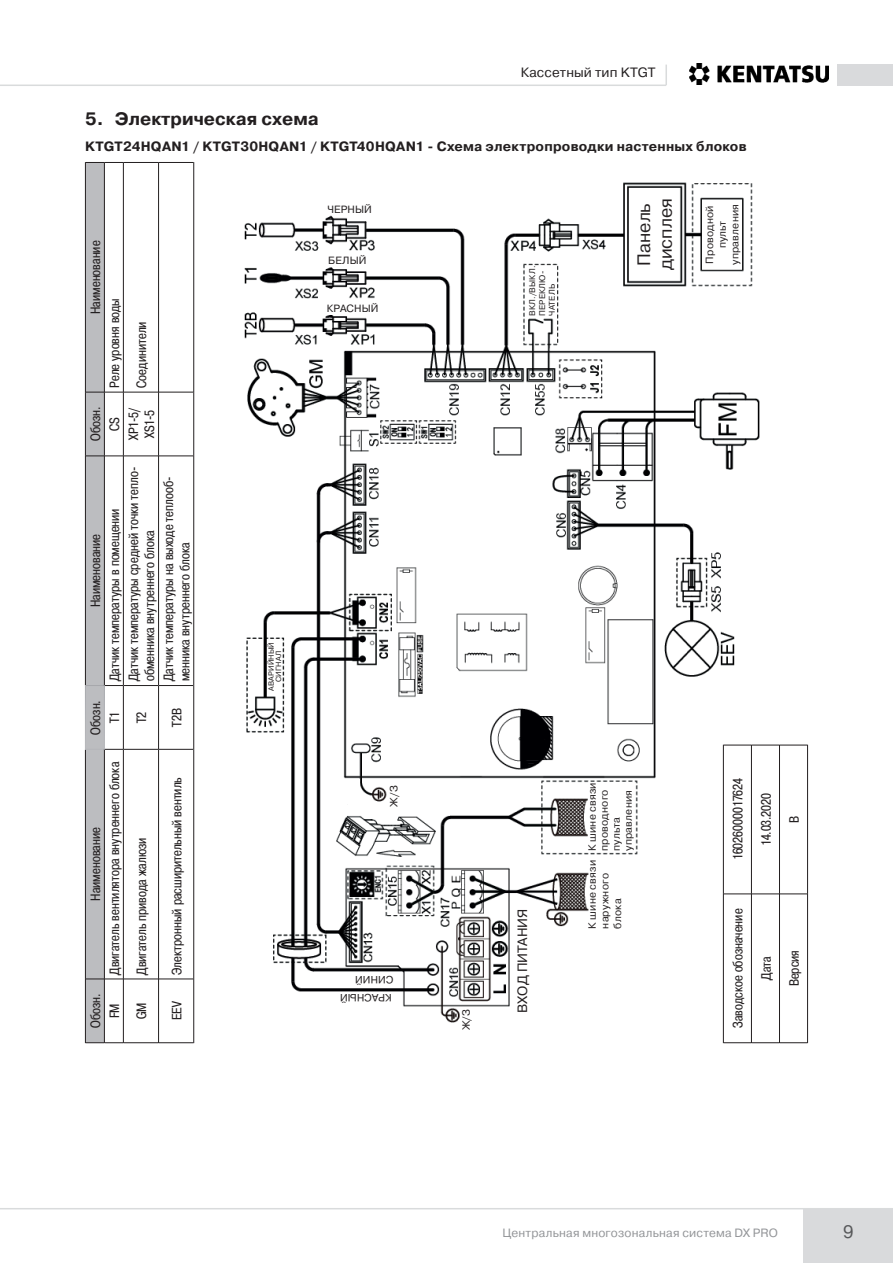
<style>
.page{position:relative;width:893px;height:1263px;background:#fff}
.page>*{position:absolute;margin:0;border:0;box-sizing:border-box;transform-origin:0 0}
.t1{font:700 18px "Pragmatica C";color:#231f20}
.t2{font:18px/21.6px "Pragmatica C";letter-spacing:-.005em;color:#231f20}
.t3{font:18px "Pragmatica C";color:#57585a}
.t4{font:13.5px/16.2px "Pragmatica Cond C";letter-spacing:.005em;color:#231f20}
.t5{font:700 13.5px "Pragmatica C";letter-spacing:.015em;color:#231f20}
.t6{font:13.5px "Pragmatica C";letter-spacing:.005em;color:#231f20}
.t7{font:12px "Pragmatica C";letter-spacing:.015em;color:#939598}
.t8{font:10.5px/12.6px "Pragmatica C";letter-spacing:.02em;color:#231f20}
.t9{font:8.25px/9.9px "Pragmatica C";letter-spacing:.02em;color:#231f20}
.t10{font:7.5px/7.5px "Pragmatica C";letter-spacing:.015em;color:#231f20;text-align:center}
</style>
<div class="page">
<div style="left:837px;top:64px;width:56px;height:21px;background:#d9dadc"></div>
<hr style="left:665px;top:65px;width:2px;height:20px;background:#d9dbdc">
<hr style="left:0;top:85px;width:666px;height:1px;background:#d9dbdc">
<div style="left:804px;top:1208px;width:89px;height:55px;background:#d9dadc"></div>
<hr style="left:0;top:1208px;width:893px;height:1px;background:#d9dbdc">
<img style="left:689px;top:64px;width:139px;height:20px">
<img style="left:159px;top:163px;width:623px;height:878px">
<div style="left:85px;top:168px;width:133px;height:863px;background:#fff"></div>
<div style="left:325px;top:992px;width:37px;height:14px;background:#fff"></div>
<div style="left:316px;top:972px;width:46px;height:14px;background:#fff"></div>
<div style="left:429px;top:1007px;width:9px;height:18px;background:#fff"></div>
<div style="left:511px;top:925px;width:15px;height:71px;background:#fff"></div>
<div style="left:589px;top:855px;width:26px;height:73px;background:#fff"></div>
<div style="left:590px;top:783px;width:42px;height:69px;background:#fff"></div>
<div style="left:675px;top:793px;width:96px;height:237px;background:#fff"></div>
<div style="left:706px;top:204px;width:29px;height:60px;background:#fff"></div>
<div style="left:634px;top:202px;width:40px;height:64px;background:#fff"></div>
<div style="left:526px;top:266px;width:28px;height:52px;background:#fff"></div>
<div style="left:317px;top:200px;width:52px;height:15px;background:#fff"></div>
<div style="left:315px;top:253px;width:53px;height:14px;background:#fff"></div>
<div style="left:321px;top:300px;width:35px;height:14px;background:#fff"></div>
<div style="left:268px;top:646px;width:13px;height:50px;background:#fff"></div>
<div style="left:345px;top:779px;width:15px;height:25px;background:#fff"></div>
<hr style="left:723px;top:894px;width:1px;height:149px;background:#231f20">
<hr style="left:723px;top:745px;width:1px;height:149px;background:#231f20">
<hr style="left:751px;top:894px;width:1px;height:149px;background:#231f20">
<hr style="left:751px;top:745px;width:1px;height:149px;background:#231f20">
<hr style="left:779px;top:894px;width:1px;height:149px;background:#231f20">
<svg style="left:724px;top:1042px;width:83px;height:1px"></svg>
<hr style="left:779px;top:745px;width:1px;height:149px;background:#231f20">
<svg style="left:724px;top:893px;width:83px;height:1px"></svg>
<svg style="left:724px;top:745px;width:83px;height:1px"></svg>
<hr style="left:807px;top:894px;width:1px;height:149px;background:#231f20">
<hr style="left:807px;top:745px;width:1px;height:149px;background:#231f20">
<hr style="left:123px;top:979px;width:1px;height:64px;background:#231f20">
<hr style="left:123px;top:749px;width:1px;height:230px;background:#231f20">
<hr style="left:124px;top:978px;width:34px;height:1px;background:#231f20">
<hr style="left:123px;top:685px;width:1px;height:64px;background:#231f20">
<hr style="left:124px;top:749px;width:34px;height:1px;background:#231f20">
<hr style="left:123px;top:456px;width:1px;height:229px;background:#231f20">
<hr style="left:124px;top:685px;width:34px;height:1px;background:#231f20">
<hr style="left:123px;top:392px;width:1px;height:64px;background:#231f20">
<hr style="left:124px;top:455px;width:34px;height:1px;background:#231f20">
<hr style="left:123px;top:162px;width:1px;height:230px;background:#231f20">
<hr style="left:124px;top:392px;width:34px;height:1px;background:#231f20">
<hr style="left:158px;top:979px;width:1px;height:64px;background:#231f20">
<hr style="left:158px;top:749px;width:1px;height:230px;background:#231f20">
<hr style="left:159px;top:978px;width:34px;height:1px;background:#231f20">
<hr style="left:158px;top:685px;width:1px;height:64px;background:#231f20">
<hr style="left:159px;top:749px;width:34px;height:1px;background:#231f20">
<hr style="left:158px;top:456px;width:1px;height:229px;background:#231f20">
<hr style="left:159px;top:685px;width:34px;height:1px;background:#231f20">
<hr style="left:158px;top:392px;width:1px;height:64px;background:#231f20">
<hr style="left:159px;top:455px;width:34px;height:1px;background:#231f20">
<hr style="left:158px;top:162px;width:1px;height:230px;background:#231f20">
<hr style="left:159px;top:392px;width:34px;height:1px;background:#231f20">
<hr style="left:124px;top:1042px;width:34px;height:1px;background:#231f20">
<hr style="left:124px;top:162px;width:34px;height:1px;background:#231f20">
<hr style="left:159px;top:1042px;width:34px;height:1px;background:#231f20">
<hr style="left:159px;top:162px;width:34px;height:1px;background:#231f20">
<hr style="left:193px;top:979px;width:1px;height:64px;background:#231f20">
<hr style="left:193px;top:749px;width:1px;height:230px;background:#231f20">
<hr style="left:193px;top:685px;width:1px;height:64px;background:#231f20">
<hr style="left:193px;top:456px;width:1px;height:229px;background:#231f20">
<hr style="left:193px;top:392px;width:1px;height:64px;background:#231f20">
<hr style="left:193px;top:162px;width:1px;height:230px;background:#231f20">
<svg style="left:85px;top:162px;width:38px;height:881px"></svg>
<hr style="left:104px;top:979px;width:1px;height:64px;background:#231f20">
<hr style="left:104px;top:749px;width:1px;height:230px;background:#231f20">
<hr style="left:104px;top:456px;width:1px;height:230px;background:#231f20">
<hr style="left:104px;top:392px;width:1px;height:64px;background:#231f20">
<hr style="left:104px;top:162px;width:1px;height:230px;background:#231f20">
<hr style="left:85px;top:685px;width:1px;height:65px;background:#fff">
<hr style="left:104px;top:685px;width:1px;height:65px;background:#fff">
<p class="t6" style="left:521px;top:64px;width:136px">Кассетный тип KTGT</p>
<h1 class="t1" style="left:85px;top:108px;width:235px">5. Электрическая схема</h1>
<p class="t5" style="left:85px;top:139px;width:663px">KTGT24HQAN1 / KTGT30HQAN1 / KTGT40HQAN1 - Схема электропроводки настенных блоков</p>
<p class="t4" style="left:87px;top:314px;width:75px;rotate:-90deg">Наименование</p>
<p class="t4" style="left:87px;top:441px;width:36px;rotate:-90deg">Обозн.</p>
<p class="t4" style="left:106px;top:388px;width:91px;rotate:-90deg">Реле уровня воды</p>
<p class="t4" style="left:133px;top:388px;width:68px;rotate:-90deg">Соединители</p>
<p class="t4" style="left:106px;top:431px;width:15px;rotate:-90deg">CS</p>
<p class="t4" style="left:125px;top:440px;width:34px;rotate:-90deg">XP1-5/<br>XS1-5</p>
<p class="t4" style="left:87px;top:607px;width:75px;rotate:-90deg">Наименование</p>
<p class="t4" style="left:87px;top:734px;width:36px;rotate:-90deg">Обозн.</p>
<p class="t4" style="left:125px;top:681px;width:216px;rotate:-90deg">Датчик температуры средней точки тепло&shy;обменника внутреннего блока</p>
<p class="t4" style="left:161px;top:681px;width:206px;rotate:-90deg">Датчик температуры на выходе теплооб&shy;менника внутреннего блока</p>
<p class="t4" style="left:106px;top:681px;width:174px;rotate:-90deg">Датчик температуры в помещении</p>
<p class="t4" style="left:106px;top:723px;width:13px;rotate:-90deg">T1</p>
<p class="t4" style="left:133px;top:723px;width:13px;rotate:-90deg">T2</p>
<p class="t4" style="left:169px;top:727px;width:20px;rotate:-90deg">T2B</p>
<p class="t4" style="left:87px;top:901px;width:75px;rotate:-90deg">Наименование</p>
<p class="t4" style="left:87px;top:1028px;width:36px;rotate:-90deg">Обозн.</p>
<p class="t4" style="left:106px;top:975px;width:214px;rotate:-90deg">Двигатель вентилятора внутреннего блока</p>
<p class="t4" style="left:106px;top:1018px;width:17px;rotate:-90deg">FM</p>
<p class="t4" style="left:133px;top:975px;width:139px;rotate:-90deg">Двигатель привода жалюзи</p>
<p class="t4" style="left:133px;top:1019px;width:18px;rotate:-90deg">GM</p>
<p class="t4" style="left:169px;top:975px;width:199px;rotate:-90deg">Электронный расширительный вентиль</p>
<p class="t4" style="left:169px;top:1020px;width:21px;rotate:-90deg">EEV</p>
<p class="t8" style="left:327px;top:203px;width:46px">ЧЕРНЫЙ</p>
<p class="t8" style="left:328px;top:254px;width:40px">БЕЛЫЙ</p>
<p class="t8" style="left:327px;top:302px;width:53px">КРАСНЫЙ</p>
<p class="t9" style="left:527px;top:316px;width:52px;rotate:-90deg">ВКЛ./ВЫКЛ.<br>ПЕРЕКЛЮ-<br>ЧАТЕЛЬ</p>
<h1 class="t2" style="left:633px;top:270px;width:73px;rotate:-90deg">Панель дисплея</h1>
<p class="t8" style="left:703px;top:265px;width:62px;text-align:center;rotate:-90deg">Проводной пульт управления</p>
<p class="t10" style="left:267px;top:691px;width:50px;rotate:-90deg">АВАРИЙНЫЙ<br>СИГНАЛ</p>
<p class="t8" style="left:388px;top:807px;width:23px;rotate:-90deg">Ж/З</p>
<p class="t8" style="left:393px;top:1007px;width:55px;line-height:18.5px;rotate:-180deg">КРАСНЫЙ<br>СИНИЙ</p>
<p class="t8" style="left:460px;top:1030px;width:23px;rotate:-90deg">Ж/З</p>
<p class="t6" style="left:515px;top:1013px;width:106px;rotate:-90deg">ВХОД ПИТАНИЯ</p>
<p class="t8" style="left:586px;top:851px;width:70px;line-height:12px;rotate:-90deg">К шине связи проводного пульта управления</p>
<p class="t8" style="left:586px;top:929px;width:70px;rotate:-90deg">К шине связи наружного блока</p>
<p class="t4" style="left:730px;top:860px;width:83px;rotate:-90deg">16026000017624</p>
<p class="t4" style="left:758px;top:846px;width:55px;rotate:-90deg">14.03.2020</p>
<p class="t4" style="left:786px;top:823px;width:9px;rotate:-90deg">B</p>
<p class="t4" style="left:730px;top:1028px;width:121px;rotate:-90deg">Заводское обозначение</p>
<p class="t4" style="left:758px;top:980px;width:25px;rotate:-90deg">Дата</p>
<p class="t4" style="left:786px;top:986px;width:38px;rotate:-90deg">Версия</p>
<p class="t7" style="left:502px;top:1226px;width:277px">Центральная многозональная система DX PRO</p>
<h1 class="t3" style="left:843px;top:1221px;width:12px">9</h1>
</div>
